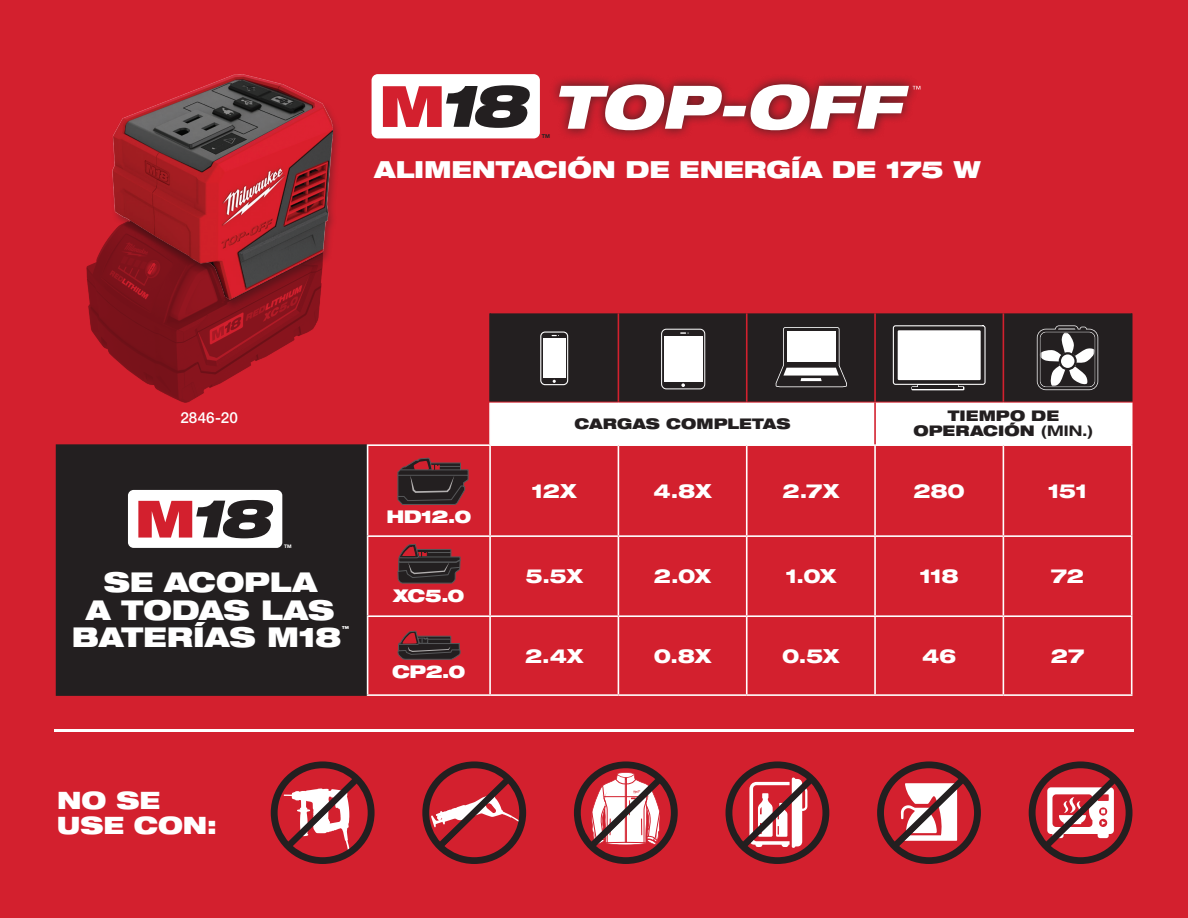
<style>
.page{position:relative;width:1188px;height:918px;background:#d3202e}
.page>*{position:absolute;margin:0;border:0;box-sizing:border-box;transform-origin:0 0}
.t1{font:900 expanded 27.45px/27.5px "Helvetica Neue LT Std";letter-spacing:-.005em;color:#fff;text-align:center}
.t2{font:900 expanded 24px/25.7px "Helvetica Neue LT Std";letter-spacing:-.005em;color:#fff}
.t3{font:900 expanded 23.55px "Helvetica Neue LT Std";letter-spacing:-.005em;color:#fff}
.t4{font:800 expanded 19.5px "Helvetica Neue LT Std";letter-spacing:-.025em;color:#fff}
.t5{font:900 expanded 17.55px "Helvetica Neue LT Std";letter-spacing:-.035em;color:#fff}
.t6{font:500 15.3px "Helvetica Neue LT Std";letter-spacing:.01em;color:#fff}
.t7{font:900 expanded 14.7px/15px "Helvetica Neue LT Std";letter-spacing:.005em;color:#231f20;text-align:center}
.t8{font:900 expanded 6.9px "Helvetica Neue LT Std";color:#fff}
.t9{font:700 5.4px "Helvetica Neue LT Std";color:#231f20}
.t10{font:700 4.8px "Helvetica Neue LT Std";color:#fff}
.s1{font-weight:700}
</style>
<div class="page">
<div style="left:57px;top:445px;width:310px;height:250px;background:#231f20"></div>
<div style="left:56px;top:444px;width:312px;height:252px;border:2px solid #231f20"></div>
<div style="left:128px;top:490px;width:154px;height:58px;background:#fff;border-radius:6px"></div>
<svg style="left:138px;top:500px;width:136px;height:38px"></svg>
<div style="left:491px;top:313px;width:640px;height:89px;background:#231f20"></div>
<div style="left:491px;top:403px;width:640px;height:41px;background:#fff"></div>
<hr style="left:489px;top:313px;width:2px;height:89px;background:#231f20">
<hr style="left:1131px;top:313px;width:2px;height:89px;background:#231f20">
<hr style="left:367px;top:444px;width:123px;height:2px;background:#fff">
<hr style="left:367px;top:446px;width:1px;height:89px;background:#fff">
<hr style="left:490px;top:444px;width:128px;height:2px;background:#fff">
<hr style="left:489px;top:446px;width:2px;height:89px;background:#fff">
<hr style="left:618px;top:444px;width:129px;height:2px;background:#fff">
<hr style="left:618px;top:446px;width:1px;height:89px;background:#fff">
<hr style="left:747px;top:444px;width:128px;height:2px;background:#fff">
<hr style="left:746px;top:446px;width:2px;height:89px;background:#fff">
<hr style="left:875px;top:444px;width:128px;height:2px;background:#fff">
<hr style="left:874px;top:446px;width:2px;height:89px;background:#fff">
<hr style="left:1003px;top:444px;width:130px;height:2px;background:#fff">
<hr style="left:1003px;top:446px;width:1px;height:89px;background:#fff">
<hr style="left:1131px;top:446px;width:2px;height:89px;background:#fff">
<hr style="left:367px;top:535px;width:123px;height:2px;background:#fff">
<hr style="left:367px;top:537px;width:1px;height:78px;background:#fff">
<hr style="left:490px;top:535px;width:128px;height:2px;background:#fff">
<hr style="left:489px;top:537px;width:2px;height:78px;background:#fff">
<hr style="left:618px;top:535px;width:129px;height:2px;background:#fff">
<hr style="left:618px;top:537px;width:1px;height:78px;background:#fff">
<hr style="left:747px;top:535px;width:128px;height:2px;background:#fff">
<hr style="left:746px;top:537px;width:2px;height:78px;background:#fff">
<hr style="left:875px;top:535px;width:128px;height:2px;background:#fff">
<hr style="left:874px;top:537px;width:2px;height:78px;background:#fff">
<hr style="left:1003px;top:535px;width:130px;height:2px;background:#fff">
<hr style="left:1003px;top:537px;width:1px;height:78px;background:#fff">
<hr style="left:1131px;top:537px;width:2px;height:78px;background:#fff">
<hr style="left:367px;top:615px;width:123px;height:2px;background:#fff">
<hr style="left:367px;top:617px;width:1px;height:77px;background:#fff">
<hr style="left:490px;top:615px;width:128px;height:2px;background:#fff">
<hr style="left:489px;top:617px;width:2px;height:77px;background:#fff">
<hr style="left:618px;top:615px;width:129px;height:2px;background:#fff">
<hr style="left:618px;top:617px;width:1px;height:77px;background:#fff">
<hr style="left:747px;top:615px;width:128px;height:2px;background:#fff">
<hr style="left:746px;top:617px;width:2px;height:77px;background:#fff">
<hr style="left:875px;top:615px;width:128px;height:2px;background:#fff">
<hr style="left:874px;top:617px;width:2px;height:77px;background:#fff">
<hr style="left:1003px;top:615px;width:130px;height:2px;background:#fff">
<hr style="left:1003px;top:617px;width:1px;height:77px;background:#fff">
<hr style="left:1131px;top:617px;width:2px;height:77px;background:#fff">
<hr style="left:367px;top:694px;width:123px;height:2px;background:#fff">
<hr style="left:490px;top:694px;width:128px;height:2px;background:#fff">
<hr style="left:618px;top:694px;width:129px;height:2px;background:#fff">
<hr style="left:747px;top:694px;width:128px;height:2px;background:#fff">
<hr style="left:875px;top:694px;width:128px;height:2px;background:#fff">
<hr style="left:1003px;top:694px;width:130px;height:2px;background:#fff">
<hr style="left:874px;top:402px;width:2px;height:42px;background:#d3202e">
<hr style="left:489px;top:402px;width:2px;height:42px;background:#fff">
<hr style="left:1131px;top:402px;width:2px;height:42px;background:#fff">
<hr style="left:618px;top:313px;width:1px;height:89px;background:#d3202e">
<hr style="left:746px;top:313px;width:2px;height:89px;background:#d3202e">
<hr style="left:874px;top:313px;width:2px;height:89px;background:#d3202e">
<hr style="left:1003px;top:313px;width:1px;height:89px;background:#d3202e">
<hr style="left:489px;top:402px;width:129px;height:1px;background:#d3202e">
<hr style="left:1003px;top:402px;width:130px;height:1px;background:#d3202e">
<div style="left:540px;top:332px;width:28px;height:53px;border:2px solid #fff;border-radius:4px"></div>
<div style="left:541px;top:333px;width:26px;height:51px;background:#231f20;border-radius:4px"></div>
<div style="left:543px;top:338px;width:23px;height:40px;background:#fff"></div>
<svg style="left:552px;top:379px;width:4px;height:4px"></svg>
<svg style="left:551px;top:335px;width:8px;height:2px"></svg>
<div style="left:661px;top:329px;width:44px;height:60px;border:2px solid #fff;border-radius:4px"></div>
<div style="left:662px;top:330px;width:42px;height:58px;background:#231f20;border-radius:4px"></div>
<div style="left:664px;top:336px;width:38px;height:46px;background:#fff"></div>
<svg style="left:681px;top:383px;width:4px;height:4px"></svg>
<svg style="left:680px;top:332px;width:9px;height:2px"></svg>
<svg style="left:775px;top:326px;width:73px;height:62px;background:#8d8b8b"></svg>
<svg style="left:893px;top:325px;width:93px;height:60px"></svg>
<div style="left:917px;top:384px;width:42px;height:3px;border:2px solid #fff"></div>
<div style="left:911px;top:386px;width:53px;height:4px;border:2px solid #fff"></div>
<svg style="left:894px;top:326px;width:90px;height:58px"></svg>
<div style="left:898px;top:330px;width:83px;height:50px;background:#fff"></div>
<hr style="left:918px;top:385px;width:39px;height:1px;background:#231f20">
<hr style="left:912px;top:387px;width:51px;height:2px;background:#231f20">
<svg style="left:1037px;top:325px;width:61px;height:65px;background:#6b6869"></svg>
<svg style="left:398px;top:458px;width:70px;height:47px"></svg>
<hr style="left:398px;top:475px;width:70px;height:1px;background:#57585a">
<svg style="left:398px;top:544px;width:62px;height:40px"></svg>
<svg style="left:398px;top:631px;width:62px;height:29px"></svg>
<div style="left:109px;top:73px;width:233px;height:238px;background:#231f20;opacity:.35"></div>
<img style="left:86px;top:74px;width:246px;height:328px">
<div style="left:372px;top:74px;width:168px;height:64px;background:#fff;border-radius:6px"></div>
<svg style="left:383px;top:85px;width:147px;height:43px"></svg>
<div style="left:549px;top:73px;width:371px;height:68px;background:#231f20;opacity:.8"></div>
<svg style="left:559px;top:84px;width:361px;height:46px"></svg>
<svg style="left:271px;top:761px;width:104px;height:103px"></svg>
<svg style="left:574px;top:761px;width:104px;height:103px"></svg>
<svg style="left:422px;top:761px;width:104px;height:103px"></svg>
<svg style="left:877px;top:761px;width:104px;height:103px"></svg>
<svg style="left:1029px;top:761px;width:104px;height:103px"></svg>
<svg style="left:726px;top:761px;width:103px;height:103px"></svg>
<hr style="left:54px;top:729px;width:1080px;height:3px;background:#fff">
<p class="t9" style="left:542px;top:133px;width:10px">TM</p>
<p class="t3" style="left:375px;top:154px;width:608px">ALIMENTACIÓN DE ENERGÍA DE 175 W</p>
<p class="t6" style="left:180px;top:409px;width:59px">2846-20</p>
<p class="t10" style="left:284px;top:543px;width:9px">TM</p>
<h1 class="t1" style="left:72px;top:568px;width:271px">SE ACOPLA<br>A TODAS LAS<br>BATERÍAS M18</h1>
<p class="t8" style="left:342px;top:624px;width:8px">™</p>
<p class="t5" style="left:386px;top:506px;width:86px">HD12.0</p>
<p class="t5" style="left:393px;top:584px;width:73px">XC5.0</p>
<p class="t5" style="left:392px;top:660px;width:75px">CP2.0</p>
<p class="t2" style="left:57px;top:786px;width:161px">NO SE<br>USE CON:</p>
<p class="t7" style="left:575px;top:415px;width:218px">CARGAS COMPLETAS</p>
<p class="t7" style="left:913px;top:408px;width:181px">TIEMPO DE<br>OPERACIÓN <span class="s1">(MIN.)</span></p>
<p class="t4" style="left:532px;top:478px;width:47px">12X</p>
<p class="t4" style="left:654px;top:478px;width:60px">4.8X</p>
<p class="t4" style="left:782px;top:478px;width:58px">2.7X</p>
<p class="t4" style="left:913px;top:478px;width:53px">280</p>
<p class="t4" style="left:1048px;top:478px;width:41px">151</p>
<p class="t4" style="left:525px;top:564px;width:59px">5.5X</p>
<p class="t4" style="left:654px;top:564px;width:59px">2.0X</p>
<p class="t4" style="left:785px;top:564px;width:53px">1.0X</p>
<p class="t4" style="left:920px;top:564px;width:41px">118</p>
<p class="t4" style="left:1051px;top:564px;width:35px">72</p>
<p class="t4" style="left:525px;top:643px;width:60px">2.4X</p>
<p class="t4" style="left:654px;top:643px;width:59px">0.8X</p>
<p class="t4" style="left:782px;top:643px;width:59px">0.5X</p>
<p class="t4" style="left:922px;top:643px;width:36px">46</p>
<p class="t4" style="left:1051px;top:643px;width:35px">27</p>
</div>
